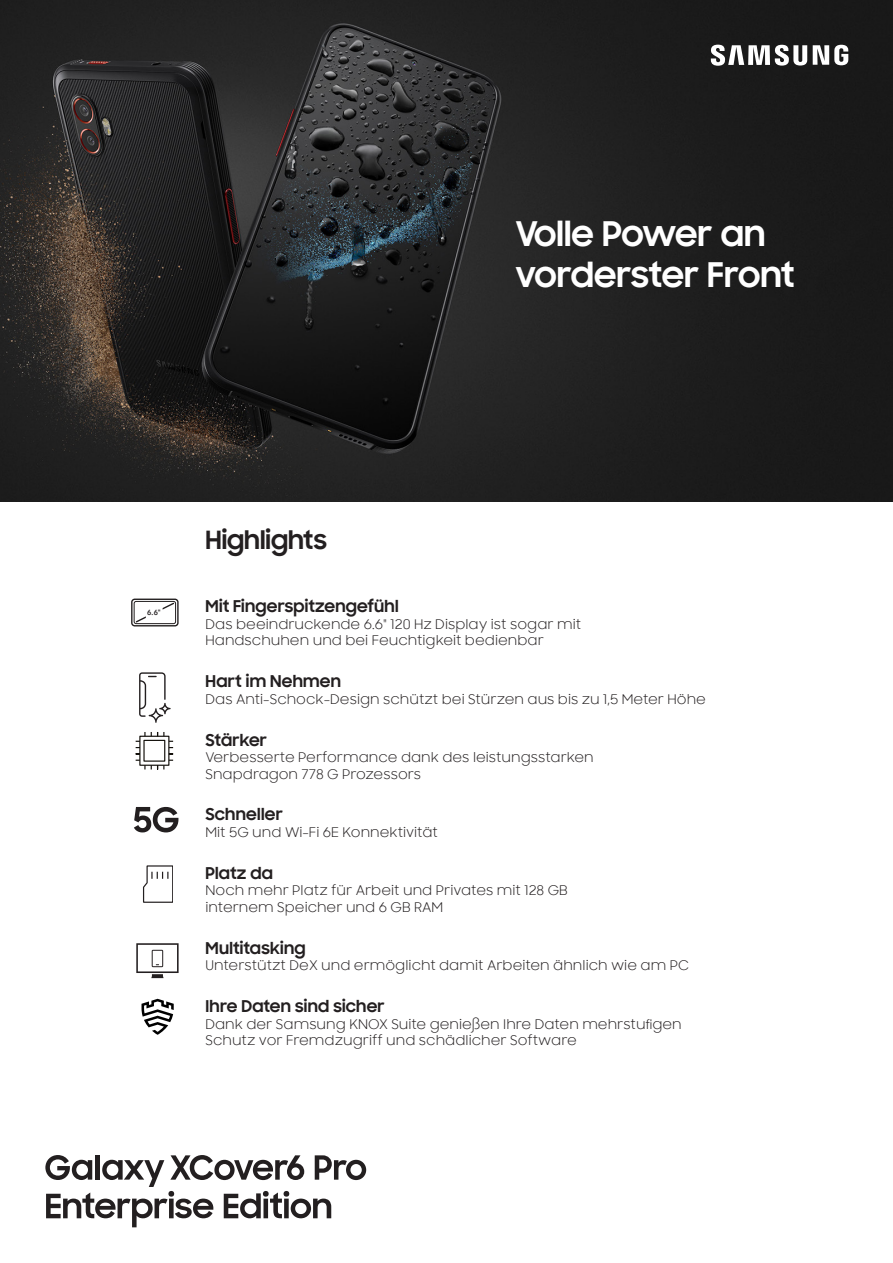
<style>
.page{position:relative;width:893px;height:1263px;background:#fff}
.page>*{position:absolute;margin:0;border:0;box-sizing:border-box;transform-origin:0 0}
.t1{font:700 34.5px/41.4px "Samsung Sharp Sans";letter-spacing:-.005em;color:#fff}
.t2{font:700 25.5px "Samsung Sharp Sans";color:#231f20}
.t3{font:700 16.5px "Samsung Sharp Sans";letter-spacing:.015em;color:#231f20}
.t4{font:13.5px/16.5px "Samsung Sharp Sans";color:#231f20}
.Absatzformat_1{font:7.5px "Samsung One 700";color:#231f20}
</style>
<div class="page">
<img style="left:0;top:0;width:893px;height:502px">
<svg style="left:134px;top:807px;width:44px;height:25px"></svg>
<svg style="left:131px;top:598px;width:48px;height:28px"></svg>
<svg style="left:142px;top:999px;width:32px;height:36px"></svg>
<svg style="left:136px;top:732px;width:37px;height:37px"></svg>
<svg style="left:711px;top:45px;width:137px;height:21px"></svg>
<svg style="left:139px;top:672px;width:32px;height:51px"></svg>
<svg style="left:143px;top:865px;width:29px;height:38px"></svg>
<svg style="left:136px;top:943px;width:43px;height:35px"></svg>
<svg style="left:45px;top:1155px;width:321px;height:72px"></svg>
<p class="t1" style="left:515px;top:211px;width:281px">Volle Power an vorderster Front</p>
<p class="Absatzformat_1" style="left:147px;top:607px;width:15px">6.6"</p>
<p class="t2" style="left:206px;top:521px;width:123px">Highlights</p>
<p class="t3" style="left:206px;top:594px;width:194px">Mit Fingerspitzengefühl</p>
<p class="t4" style="left:206px;top:615px;width:377px">Das beeindruckende 6.6" 120 Hz Display ist sogar mit<br>Handschuhen und bei Feuchtigkeit bedienbar</p>
<p class="t3" style="left:206px;top:669px;width:137px">Hart im Nehmen</p>
<p class="t4" style="left:206px;top:690px;width:502px">Das Anti-Schock-Design schützt bei Stürzen aus bis zu 1,5 Meter Höhe</p>
<p class="t3" style="left:206px;top:727px;width:63px">Stärker</p>
<p class="t4" style="left:206px;top:748px;width:390px">Verbesserte Performance dank des leistungsstarken<br>Snapdragon 778 G Prozessors</p>
<p class="t3" style="left:206px;top:802px;width:79px">Schneller</p>
<p class="t4" style="left:206px;top:823px;width:234px">Mit 5G und Wi-Fi 6E Konnektivität</p>
<p class="t3" style="left:206px;top:861px;width:69px">Platz da</p>
<p class="t4" style="left:206px;top:882px;width:364px">Noch mehr Platz für Arbeit und Privates mit 128 GB internem Speicher und 6 GB RAM</p>
<p class="t3" style="left:206px;top:936px;width:101px">Multitasking</p>
<p class="t4" style="left:206px;top:957px;width:485px">Unterstützt DeX und ermöglicht damit Arbeiten ähnlich wie am PC</p>
<p class="t3" style="left:205px;top:994px;width:181px">Ihre Daten sind sicher</p>
<p class="t4" style="left:205px;top:1015px;width:478px">Dank der Samsung KNOX Suite genießen Ihre Daten mehrstufigen<br>Schutz vor Fremdzugriff und schädlicher Software</p>
</div>
